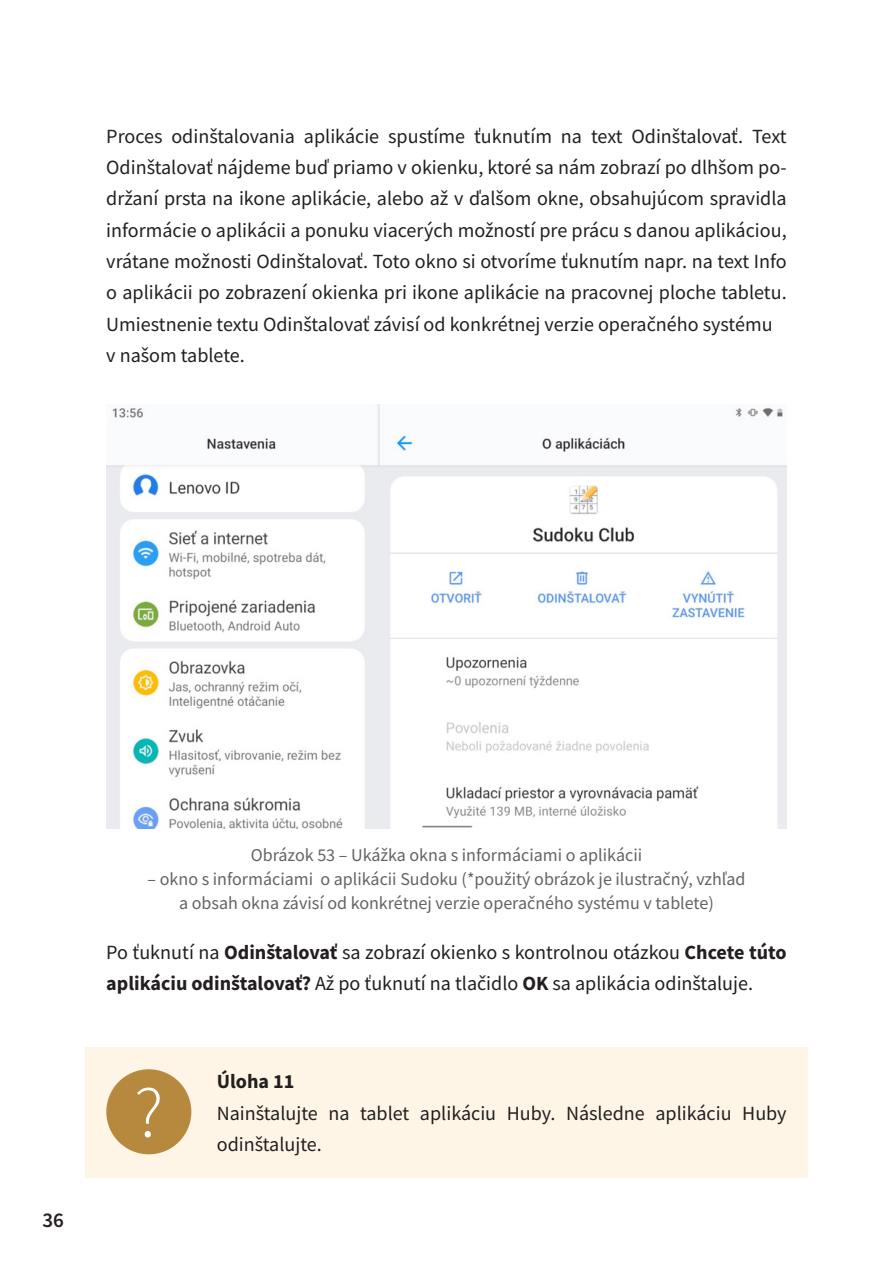
<style>
.page{position:relative;width:893px;height:1263px;background:#fff}
.page>*{position:absolute;margin:0;border:0;box-sizing:border-box;transform-origin:0 0}
.t1{font:300 72px "Source Sans Pro";color:#fff}
.t2{font:600 21px "Source Sans Pro";color:#231f20}
.t3{font:20.1px/31.3px "Source Sans Pro";color:#231f20}
.t4{font:700 20.1px "Source Sans Pro";color:#231f20}
.t5{font:18px/24px "Source Sans Pro";color:#636366;text-align:center}
.s1{font-weight:700}
</style>
<div class="page">
<div style="left:85px;top:1048px;width:723px;height:130px;background:#fef5e7"></div>
<div style="left:106px;top:1069px;width:85px;height:85px;background:#b6893f;border-radius:50%"></div>
<img style="left:106px;top:405px;width:681px;height:424px">
<p class="t3" style="left:106px;top:120px;width:682px">Proces odinštalovania aplikácie spustíme ťuknutím na text Odinštalovať. Text Odinštalovať nájdeme buď priamo v okienku, ktoré sa nám zobrazí po dlhšom po&shy;držaní prsta na ikone aplikácie, alebo až v ďalšom okne, obsahujúcom spravidla informácie o aplikácii a ponuku viacerých možností pre prácu s danou aplikáciou, vrátane možnosti Odinštalovať. Toto okno si otvoríme ťuknutím napr. na text Info o aplikácii po zobrazení okienka pri ikone aplikácie na pracovnej ploche tabletu.<br>Umiestnenie textu Odinštalovať závisí od konkrétnej verzie operačného systému v našom tablete.</p>
<p class="t2" style="left:42px;top:1207px;width:23px">36</p>
<p class="t5" style="left:251px;top:843px;width:393px">Obrázok 53 – Ukážka okna s informáciami o aplikácii</p>
<p class="t5" style="left:148px;top:867px;width:599px">– okno s informáciami o aplikácii Sudoku (*použitý obrázok je ilustračný, vzhľad a obsah okna závisí od konkrétnej verzie operačného systému v tablete)</p>
<p class="t3" style="left:106px;top:936px;width:682px">Po ťuknutí na <span class="s1">Odinštalovať</span> sa zobrazí okienko s kontrolnou otázkou <span class="s1">Chcete túto aplikáciu odinštalovať?</span> Až po ťuknutí na tlačidlo <span class="s1">OK</span> sa aplikácia odinštaluje.</p>
<h1 class="t1" style="left:134px;top:1068px;width:30px">?</h1>
<p class="t4" style="left:217px;top:1068px;width:79px">Úloha 11</p>
<p class="t3" style="left:217px;top:1097px;width:571px">Nainštalujte na tablet aplikáciu Huby. Následne aplikáciu Huby</p>
<p class="t3" style="left:217px;top:1128px;width:107px">odinštalujte.</p>
</div>
